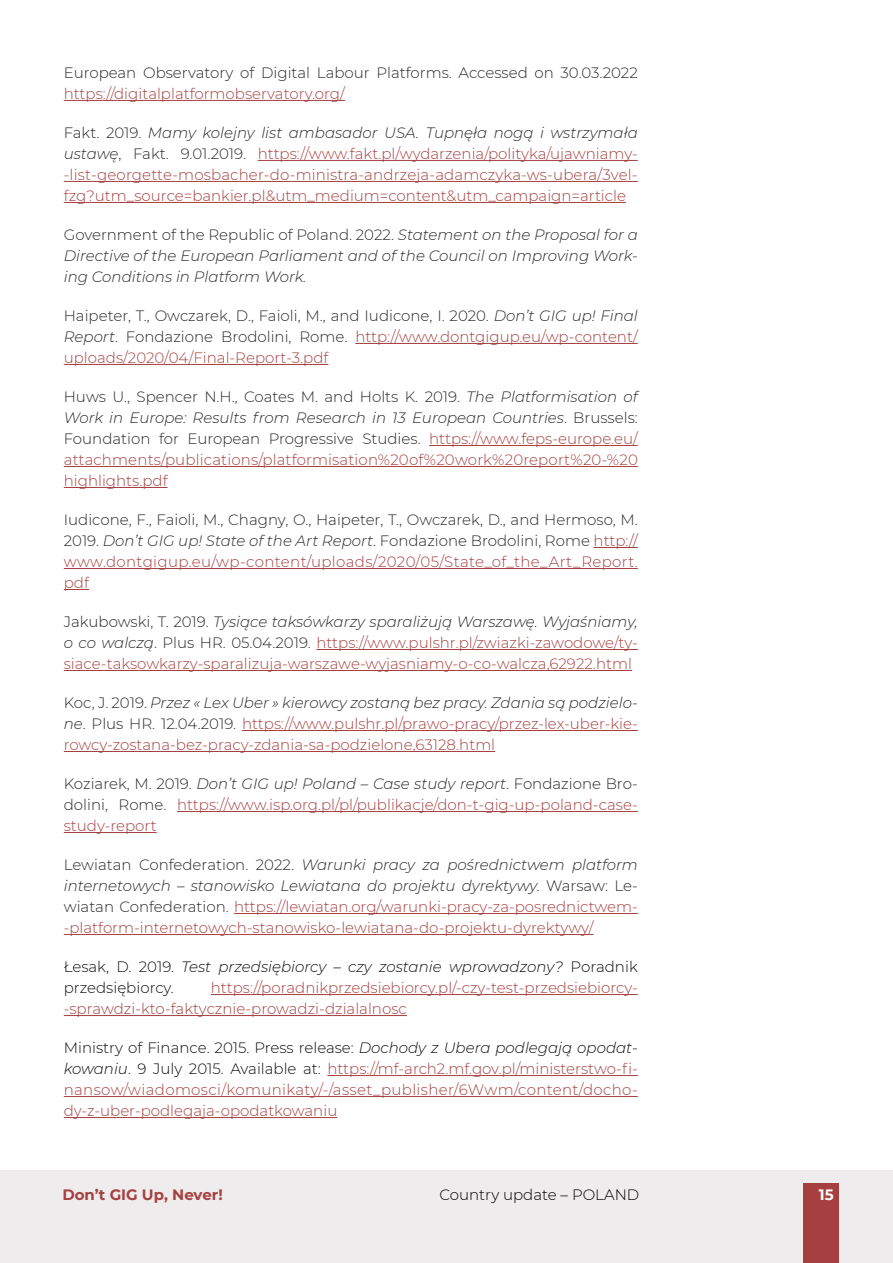
<style>
.page{position:relative;width:893px;height:1263px;background:#fff}
.page>*{position:absolute;margin:0;border:0;box-sizing:border-box;transform-origin:0 0}
.t1{font:300 15px/21px "Montserrat";color:#a64040;text-align:justify}
.t2{font:300 15px/21px "Montserrat";color:#282827;text-align:justify}
.t3{font:italic 300 15px/21px "Montserrat";color:#282827;text-align:justify}
.t4{font:italic 300 15px/21px "Montserrat";color:#0d0d0d}
.t5{font:300 15px "Montserrat";color:#000}
.t6{font:700 15px "Montserrat";color:#a64040}
.t7{font:700 15px "Montserrat";color:#fff}
.s1{color:#282827}
.s2{font-style:italic;color:#282827}
.s3{font-style:normal}
.s4{font-style:italic}
.s5{color:#a64040}
.s6{color:#0d0d0d}
.s7{font-style:italic;color:#0d0d0d}
</style>
<div class="page">
<div style="left:0;top:1170px;width:893px;height:93px;background:#eeecec"></div>
<div style="left:804px;top:1183px;width:35px;height:80px;background:#a64040"></div>
<hr style="left:64px;top:100px;width:281px;height:1px;background:#a64040">
<hr style="left:258px;top:160px;width:380px;height:1px;background:#a64040">
<hr style="left:64px;top:181px;width:574px;height:1px;background:#a64040">
<hr style="left:64px;top:202px;width:562px;height:1px;background:#a64040">
<hr style="left:355px;top:343px;width:283px;height:1px;background:#a64040">
<hr style="left:64px;top:364px;width:264px;height:1px;background:#a64040">
<hr style="left:429px;top:445px;width:209px;height:1px;background:#a64040">
<hr style="left:64px;top:466px;width:574px;height:1px;background:#a64040">
<hr style="left:64px;top:487px;width:104px;height:1px;background:#a64040">
<hr style="left:594px;top:547px;width:44px;height:1px;background:#a64040">
<hr style="left:64px;top:568px;width:574px;height:1px;background:#a64040">
<svg style="left:64px;top:589px;width:25px;height:1px"></svg>
<hr style="left:316px;top:649px;width:322px;height:1px;background:#a64040">
<hr style="left:64px;top:670px;width:568px;height:1px;background:#a64040">
<hr style="left:242px;top:730px;width:396px;height:1px;background:#a64040">
<hr style="left:64px;top:751px;width:431px;height:1px;background:#a64040">
<hr style="left:177px;top:811px;width:461px;height:1px;background:#a64040">
<hr style="left:64px;top:832px;width:93px;height:1px;background:#a64040">
<hr style="left:234px;top:913px;width:404px;height:1px;background:#a64040">
<hr style="left:64px;top:934px;width:530px;height:1px;background:#a64040">
<hr style="left:211px;top:994px;width:427px;height:1px;background:#a64040">
<hr style="left:64px;top:1015px;width:343px;height:1px;background:#a64040">
<hr style="left:327px;top:1075px;width:311px;height:1px;background:#a64040">
<hr style="left:64px;top:1096px;width:574px;height:1px;background:#a64040">
<hr style="left:64px;top:1117px;width:273px;height:1px;background:#a64040">
<p class="t2" style="left:64px;top:62px;width:576px">European Observatory of Digital Labour Platforms. Accessed on 30.03.2022</p>
<p class="t1" style="left:64px;top:83px;width:283px">https://digitalplatformobservatory.org/</p>
<p class="t1" style="left:64px;top:122px;width:576px"><span class="s1">Fakt. 2019.</span> <span class="s2">Mamy kolejny list ambasador USA. Tupnęła nogą i wstrzymała ustawę</span><span class="s1">, Fakt. 9.01.2019.</span> https://www.fakt.pl/wydarzenia/polityka/ujawniamy--list-georgette-mosbacher-do-ministra-andrzeja-adamczyka-ws-ubera/3vel&shy;fzg?utm_source=bankier.pl&amp;utm_medium=content&amp;utm_campaign=article</p>
<p class="t3" style="left:64px;top:224px;width:576px"><span class="s3">Government of the Republic of Poland. 2022.</span> Statement on the Proposal for a Directive of the European Parliament and of the Council on Improving Work&shy;ing Conditions in Platform Work.</p>
<p class="t2" style="left:64px;top:305px;width:576px">Haipeter, T., Owczarek, D., Faioli, M., and Iudicone, I. 2020. <span class="s4">Don’t GIG up! Final Report</span>. Fondazione Brodolini, Rome. <span class="s5">http://www.dontgigup.eu/wp-content/ uploads/2020/04/Final-Report-3.pdf</span></p>
<p class="t1" style="left:64px;top:386px;width:576px"><span class="s1">Huws U., Spencer N.H., Coates M. and Holts K. 2019.</span> <span class="s2">The Platformisation of Work in Europe: Results from Research in 13 European Countries</span><span class="s1">. Brussels:<br>Foundation for European Progressive Studies.</span> https://www.feps-europe.eu/ attachments/publications/platformisation%20of%20work%20report%20-%20 highlights.pdf</p>
<p class="t2" style="left:64px;top:509px;width:576px">Iudicone, F., Faioli, M., Chagny, O., Haipeter, T., Owczarek, D., and Hermoso, M.<br>2019. <span class="s4">Don’t GIG up! State of the Art Report</span>. Fondazione Brodolini, Rome <span class="s5">http:// www.dontgigup.eu/wp-content/uploads/2020/05/State_of_the_Art_Report. pdf</span></p>
<p class="t1" style="left:64px;top:611px;width:576px"><span class="s1">Jakubowski, T. 2019.</span> <span class="s2">Tysiące taksówkarzy sparaliżują Warszawę. Wyjaśniamy, o co walczą</span><span class="s1">. Plus HR. 05.04.2019.</span> https://www.pulshr.pl/zwiazki-zawodowe/ty&shy;siace-taksowkarzy-sparalizuja-warszawe-wyjasniamy-o-co-walcza,62922.html</p>
<p class="t1" style="left:64px;top:692px;width:576px"><span class="s1">Koc, J. 2019.</span> <span class="s2">Przez « Lex Uber » kierowcy zostaną bez pracy. Zdania są podzielo&shy;ne</span><span class="s1">. Plus HR. 12.04.2019.</span> https://www.pulshr.pl/prawo-pracy/przez-lex-uber-kie&shy;rowcy-zostana-bez-pracy-zdania-sa-podzielone,63128.html</p>
<p class="t1" style="left:64px;top:773px;width:576px"><span class="s1">Koziarek, M. 2019.</span> <span class="s2">Don’t GIG up! Poland – Case study report</span><span class="s1">. Fondazione Bro&shy;dolini, Rome.</span> https://www.isp.org.pl/pl/publikacje/don-t-gig-up-poland-case&shy;study-report</p>
<p class="t1" style="left:64px;top:854px;width:576px"><span class="s1">Lewiatan Confederation. 2022.</span> <span class="s2">Warunki pracy za pośrednictwem platform internetowych – stanowisko Lewiatana do projektu dyrektywy.</span> <span class="s1">Warsaw: Le&shy;wiatan Confederation.</span> https://lewiatan.org/warunki-pracy-za-posrednictwem--platform-internetowych-stanowisko-lewiatana-do-projektu-dyrektywy/</p>
<p class="t4" style="left:64px;top:956px;width:576px"><span class="s3">Łesak, D. 2019.</span> Test przedsiębiorcy – czy zostanie wprowadzony? <span class="s3">Poradnik przedsiębiorcy.</span></p>
<p class="t1" style="left:64px;top:977px;width:576px;text-indent:147px">https://poradnikprzedsiebiorcy.pl/-czy-test-przedsiebiorcy--sprawdzi-kto-faktycznie-prowadzi-dzialalnosc</p>
<p class="t1" style="left:64px;top:1037px;width:576px"><span class="s6">Ministry of Finance. 2015. Press release:</span> <span class="s7">Dochody z Ubera podlegają opodat&shy;kowaniu</span><span class="s6">. 9 July 2015. Available at:</span> https://mf-arch2.mf.gov.pl/ministerstwo-fi&shy;nansow/wiadomosci/komunikaty/-/asset_publisher/6Wwm/content/docho&shy;dy-z-uber-podlegaja-opodatkowaniu</p>
<p class="t6" style="left:62px;top:1184px;width:162px">Don’t GIG Up, Never!</p>
<p class="t5" style="left:439px;top:1185px;width:201px">Country update – POLAND</p>
<p class="t7" style="left:819px;top:1183px;width:16px">15</p>
</div>
